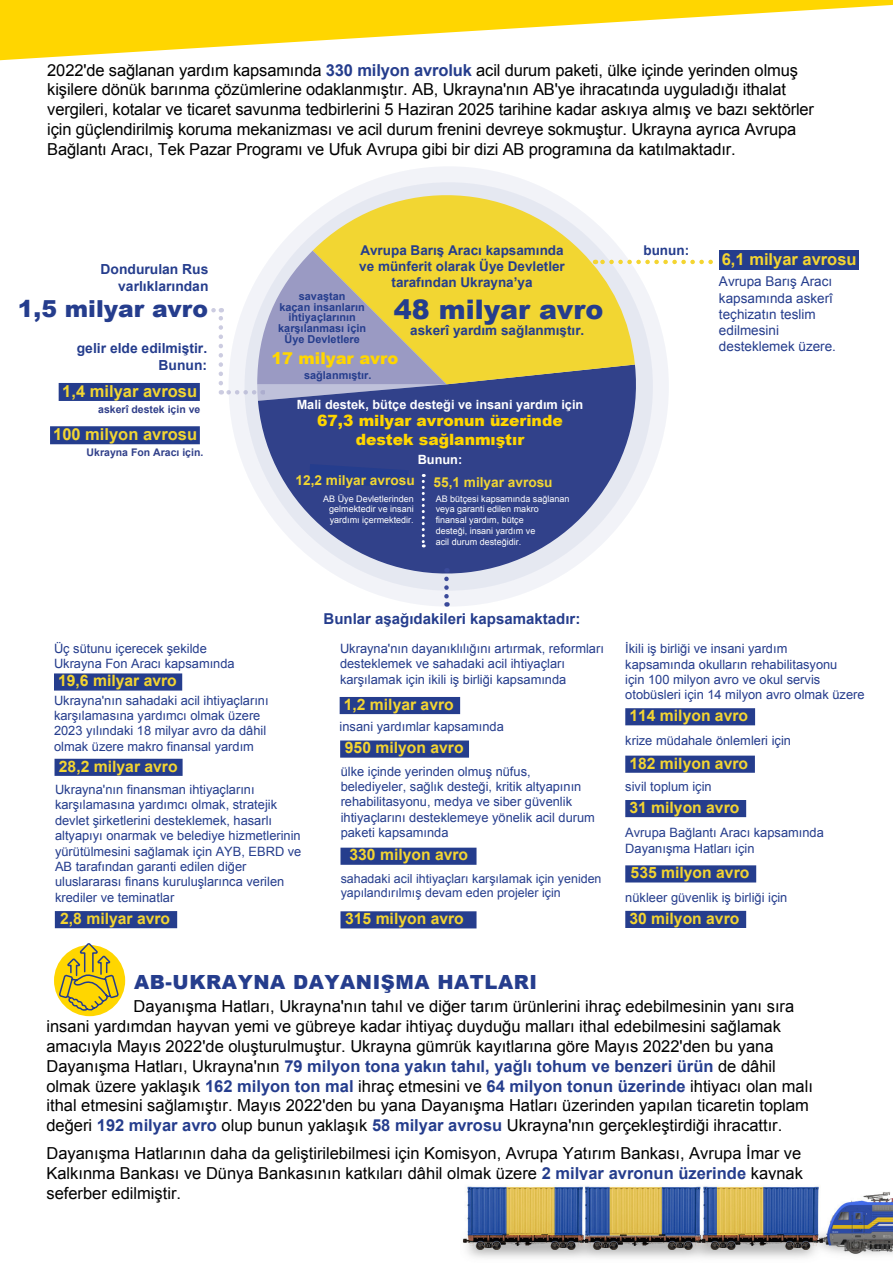
<style>
.page{position:relative;width:893px;height:1263px;background:#fff}
.page>*{position:absolute;margin:0;border:0;box-sizing:border-box;transform-origin:0 0}
.t1{font:900 26.85px "Arial";color:#253d8d}
.t2{font:900 23.4px "Arial";color:#253d8d}
.t3{font:900 19.5px "Arial";letter-spacing:.03em;color:#253d8d}
.t4{font:16.5px/19.8px "Arial";color:#000}
.t5{font:700 16.5px "Arial";color:#f2d632}
.t6{font:700 16.5px "Arial";color:#f4d531}
.t7{font:900 16.35px "Arial";color:#ffd600}
.t8{font:700 15.75px "Arial";color:#f4d531}
.t9{font:900 15.6px/18.8px "Arial";color:#ffd600;text-align:center}
.t10{font:700 15px "Arial";color:#253d8d}
.t11{font:700 13.95px/16.6px "Arial";color:#253d8d;text-align:right}
.t12{font:700 13.65px "Arial";color:#f2d632}
.t13{font:700 13.5px/16.2px "Arial";color:#253d8d;text-align:center}
.t14{font:13.5px/16.2px "Arial";color:#253d8d}
.t15{font:12.9px/15.5px "Arial";color:#253d8d}
.t16{font:700 12.75px "Arial";color:#fff}
.t17{font:12.45px/15px "Arial";color:#253d8d}
.t18{font:700 10.95px/10.9px "Arial";color:#253d8d;text-align:center}
.t19{font:700 10.5px "Arial";color:#31408a}
.t20{font:9px/10.8px "Arial";color:#fff;text-align:justify}
.s1{font-weight:700;color:#253d8d}
</style>
<div class="page">
<svg style="left:229px;top:166px;width:440px;height:441px;fill:#f2f3f8"></svg>
<svg style="left:258px;top:365px;width:388px;height:218px;fill:#31418a"></svg>
<svg style="left:313px;top:182px;width:322px;height:202px;fill:#f2d632"></svg>
<svg style="left:0;top:0;width:893px;height:60px;fill:#ffd600"></svg>
<div style="left:54px;top:945px;width:71px;height:71px;background:#ffd600;border-radius:50%"></div>
<svg style="left:58px;top:928px;width:62px;height:89px"></svg>
<svg style="left:595px;top:260px;width:116px;height:4px"></svg>
<svg style="left:211px;top:251px;width:236px;height:150px"></svg>
<div style="left:54px;top:673px;width:128px;height:18px;background:#253d8d"></div>
<div style="left:55px;top:759px;width:128px;height:17px;background:#253d8d"></div>
<div style="left:55px;top:911px;width:122px;height:17px;background:#253d8d"></div>
<div style="left:340px;top:697px;width:120px;height:17px;background:#253d8d"></div>
<div style="left:340px;top:740px;width:129px;height:18px;background:#253d8d"></div>
<div style="left:340px;top:848px;width:136px;height:17px;background:#253d8d"></div>
<div style="left:340px;top:911px;width:136px;height:17px;background:#253d8d"></div>
<div style="left:625px;top:708px;width:130px;height:17px;background:#253d8d"></div>
<div style="left:625px;top:756px;width:130px;height:17px;background:#253d8d"></div>
<div style="left:625px;top:800px;width:121px;height:17px;background:#253d8d"></div>
<div style="left:625px;top:911px;width:121px;height:17px;background:#253d8d"></div>
<div style="left:625px;top:865px;width:131px;height:17px;background:#253d8d"></div>
<img style="left:462px;top:1186px;width:431px;height:72px">
<div style="left:59px;top:383px;width:141px;height:18px;background:#253d8d"></div>
<div style="left:50px;top:426px;width:150px;height:18px;background:#253d8d"></div>
<svg style="left:444px;top:579px;width:5px;height:28px"></svg>
<svg style="left:290px;top:454px;width:137px;height:93px;background:#455597"></svg>
<div style="left:719px;top:250px;width:140px;height:19px;background:#253d8d"></div>
<p class="t4" style="left:47px;top:60px;width:768px">2022'de sağlanan yardım kapsamında <span class="s1">330 milyon avroluk</span> acil durum paketi, ülke içinde yerinden olmuş kişilere dönük barınma çözümlerine odaklanmıştır. AB, Ukrayna'nın AB'ye ihracatında uyguladığı ithalat vergileri, kotalar ve ticaret savunma tedbirlerini 5 Haziran 2025 tarihine kadar askıya almış ve bazı sektörler için güçlendirilmiş koruma mekanizması ve acil durum frenini devreye sokmuştur. Ukrayna ayrıca Avrupa Bağlantı Aracı, Tek Pazar Programı ve Ufuk Avrupa gibi bir dizi AB programına da katılmaktadır.</p>
<p class="t11" style="left:101px;top:261px;width:109px">Dondurulan Rus varlıklarından</p>
<h2 class="t2" style="left:18px;top:291px;width:192px">1,5 milyar avro</h2>
<p class="t11" style="left:77px;top:340px;width:132px">gelir elde edilmiştir.<br>Bunun:</p>
<p class="t5" style="left:62px;top:380px;width:136px">1,4 milyar avrosu</p>
<p class="t19" style="left:98px;top:402px;width:104px">askerî destek için ve</p>
<p class="t5" style="left:53px;top:424px;width:145px">100 milyon avrosu</p>
<p class="t19" style="left:87px;top:446px;width:118px">Ukrayna Fon Aracı için.</p>
<p class="t13" style="left:359px;top:243px;width:207px">Avrupa Barış Aracı kapsamında ve münferit olarak Üye Devletler tarafından Ukrayna’ya</p>
<p class="t13" style="left:410px;top:323px;width:176px">askerî yardım sağlanmıştır.</p>
<p class="t7" style="left:271px;top:347px;width:128px">17 milyar avro</p>
<p class="t18" style="left:278px;top:291px;width:89px">savaştan<br>kaçan insanların ihtiyaçlarının karşılanması için<br>Üye Devletlere</p>
<p class="t18" style="left:304px;top:370px;width:69px">sağlanmıştır.</p>
<h1 class="t1" style="left:394px;top:290px;width:211px">48 milyar avro</h1>
<p class="t16" style="left:297px;top:396px;width:288px">Mali destek, bütçe desteği ve insani yardım için</p>
<p class="t9" style="left:317px;top:411px;width:247px">67,3 milyar avronun üzerinde destek sağlanmıştır</p>
<p class="t16" style="left:418px;top:451px;width:46px">Bunun:</p>
<p class="t12" style="left:296px;top:471px;width:121px">12,2 milyar avrosu</p>
<p class="t12" style="left:433px;top:474px;width:121px">55,1 milyar avrosu</p>
<p class="t20" style="left:329px;top:493px;width:86px;text-indent:-6px">AB Üye Devletlerinden gelmektedir ve insani yardımı içermektedir.</p>
<p class="t20" style="left:436px;top:493px;width:135px;text-align:left">AB bütçesi kapsamında sağlanan veya garanti edilen makro finansal yardım, bütçe<br>desteği, insani yardım ve<br>acil durum desteğidir.</p>
<p class="t13" style="left:643px;top:242px;width:47px">bunun:</p>
<p class="t6" style="left:722px;top:248px;width:136px">6,1 milyar avrosu</p>
<p class="t14" style="left:719px;top:274px;width:119px">Avrupa Barış Aracı kapsamında askerî teçhizatın teslim edilmesini desteklemek üzere.</p>
<p class="t15" style="left:54px;top:641px;width:182px">Üç sütunu içerecek şekilde<br>Ukrayna Fon Aracı kapsamında</p>
<p class="t15" style="left:54px;top:692px;width:216px">Ukrayna'nın sahadaki acil ihtiyaçlarını karşılamasına yardımcı olmak üzere 2023 yılındaki 18 milyar avro da dâhil olmak üzere makro finansal yardım</p>
<p class="t15" style="left:55px;top:782px;width:248px">Ukrayna'nın finansman ihtiyaçlarını karşılamasına yardımcı olmak, stratejik devlet şirketlerini desteklemek, hasarlı altyapıyı onarmak ve belediye hizmetlerinin yürütülmesini sağlamak için AYB, EBRD ve AB tarafından garanti edilen diğer uluslararası finans kuruluşlarınca verilen krediler ve teminatlar</p>
<p class="t8" style="left:58px;top:670px;width:120px">19,6 milyar avro</p>
<p class="t8" style="left:59px;top:756px;width:120px">28,2 milyar avro</p>
<p class="t8" style="left:60px;top:908px;width:112px">2,8 milyar avro</p>
<p class="t10" style="left:324px;top:609px;width:258px">Bunlar aşağıdakileri kapsamaktadır:</p>
<p class="t15" style="left:340px;top:641px;width:265px">Ukrayna'nın dayanıklılığını artırmak, reformları desteklemek ve sahadaki acil ihtiyaçları karşılamak için ikili iş birliği kapsamında</p>
<p class="t15" style="left:340px;top:719px;width:166px">insani yardımlar kapsamında</p>
<p class="t15" style="left:341px;top:763px;width:256px">ülke içinde yerinden olmuş nüfus, belediyeler, sağlık desteği, kritik altyapının rehabilitasyonu, medya ve siber güvenlik ihtiyaçlarını desteklemeye yönelik acil durum paketi kapsamında</p>
<p class="t17" style="left:341px;top:871px;width:262px">sahadaki acil ihtiyaçları karşılamak için yeniden yapılandırılmış devam eden projeler için</p>
<p class="t8" style="left:344px;top:694px;width:112px">1,2 milyar avro</p>
<p class="t8" style="left:345px;top:737px;width:120px">950 milyon avro</p>
<p class="t8" style="left:349px;top:844px;width:120px">330 milyon avro</p>
<p class="t8" style="left:345px;top:908px;width:120px">315 milyon avro</p>
<p class="t3" style="left:134px;top:968px;width:405px">AB-UKRAYNA DAYANIŞMA HATLARI</p>
<p class="t15" style="left:625px;top:641px;width:241px">İkili iş birliği ve insani yardım<br>kapsamında okulların rehabilitasyonu<br>için 100 milyon avro ve okul servis otobüsleri için 14 milyon avro olmak üzere</p>
<p class="t8" style="left:629px;top:705px;width:120px">114 milyon avro</p>
<p class="t15" style="left:625px;top:732px;width:167px">krize müdahale önlemleri için</p>
<p class="t15" style="left:625px;top:779px;width:88px">sivil toplum için</p>
<p class="t15" style="left:625px;top:825px;width:200px">Avrupa Bağlantı Aracı kapsamında<br>Dayanışma Hatları için</p>
<p class="t8" style="left:631px;top:862px;width:120px">535 milyon avro</p>
<p class="t15" style="left:625px;top:890px;width:164px">nükleer güvenlik iş birliği için</p>
<p class="t8" style="left:629px;top:753px;width:120px">182 milyon avro</p>
<p class="t8" style="left:629px;top:797px;width:112px">31 milyon avro</p>
<p class="t8" style="left:629px;top:908px;width:112px">30 milyon avro</p>
<p class="t4" style="left:46px;top:997px;width:768px;text-indent:87px">Dayanışma Hatları, Ukrayna'nın tahıl ve diğer tarım ürünlerini ihraç edebilmesinin yanı sıra insani yardımdan hayvan yemi ve gübreye kadar ihtiyaç duyduğu malları ithal edebilmesini sağlamak amacıyla Mayıs 2022'de oluşturulmuştur. Ukrayna gümrük kayıtlarına göre Mayıs 2022'den bu yana Dayanışma Hatları, Ukrayna'nın <span class="s1">79 milyon tona yakın tahıl, yağlı tohum ve benzeri ürün</span> de dâhil olmak üzere yaklaşık <span class="s1">162 milyon ton mal</span> ihraç etmesini ve <span class="s1">64 milyon tonun üzerinde</span> ihtiyacı olan malı ithal etmesini sağlamıştır. Mayıs 2022'den bu yana Dayanışma Hatları üzerinden yapılan ticaretin toplam değeri <span class="s1">192 milyar avro</span> olup bunun yaklaşık <span class="s1">58 milyar avrosu</span> Ukrayna'nın gerçekleştirdiği ihracattır.</p>
<p class="t4" style="left:46px;top:1144px;width:758px;text-align:justify">Dayanışma Hatlarının daha da geliştirilebilmesi için Komisyon, Avrupa Yatırım Bankası, Avrupa İmar ve Kalkınma Bankası ve Dünya Bankasının katkıları dâhil olmak üzere <span class="s1">2 milyar avronun üzerinde</span> kaynak seferber edilmiştir.</p>
</div>
